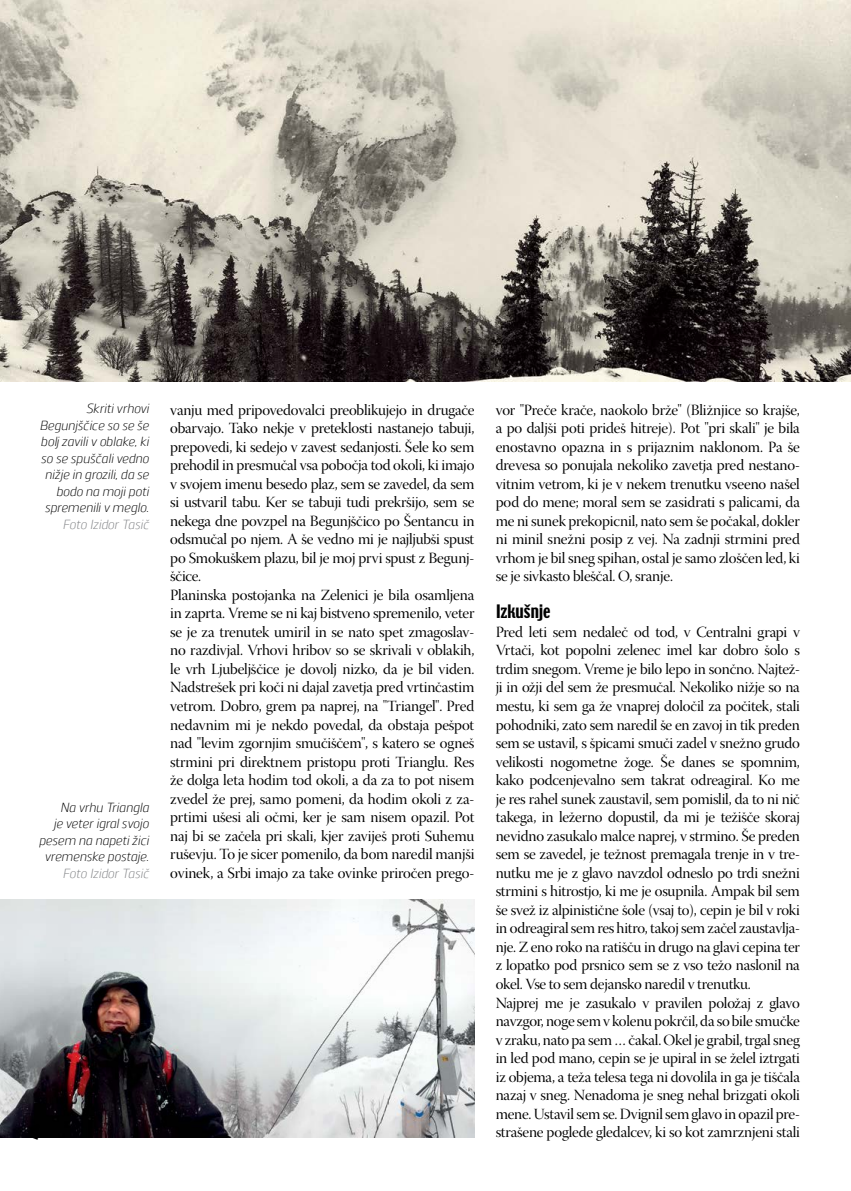
<style>
.page{position:relative;width:851px;height:1191px;background:#fff}
.page>*{position:absolute;margin:0;border:0;box-sizing:border-box;transform-origin:0 0}
.A_mednaslov{font:16.5px "Techno";color:#000}
.A_body{font:15.45px/18.6px "Warnock Pro Disp";letter-spacing:-.015em;color:#000;text-align:justify}
.t1{font:700 13.5px "Juhl";color:#000}
.A_podnapisi{font:italic 300 13.2px/16.5px "Juhl";color:#000;text-align:right}
.A_podnapisi-2{font:italic 300 13.2px "Juhl";color:#808285}
</style>
<div class="page">
<img style="left:0;top:899px;width:474px;height:238px">
<img style="left:0;top:0;width:850px;height:382px">
<p class="A_podnapisi" style="left:39px;top:399px;width:111px">Skriti vrhovi<br>Begunjščice so se še bolj zavili v oblake, ki so se spuščali vedno nižje in grozili, da se bodo na moji poti spremenili v meglo.</p>
<p class="A_podnapisi-2" style="left:63px;top:514px;width:88px">Foto Izidor Tasič</p>
<p class="A_podnapisi" style="left:39px;top:798px;width:112px">Na vrhu Triangla<br>je veter igral svojo pesem na napeti žici vremenske postaje.</p>
<p class="A_podnapisi-2" style="left:63px;top:863px;width:88px">Foto Izidor Tasič</p>
<p class="A_body" style="left:170px;top:402px;width:306px">vanju med pripovedovalci preoblikujejo in drugače obarvajo. Tako nekje v preteklosti nastanejo tabuji, prepovedi, ki sedejo v zavest sedanjosti. Šele ko sem prehodil in presmučal vsa pobočja tod okoli, ki imajo v svojem imenu besedo plaz, sem se zavedel, da sem si ustvaril tabu. Ker se tabuji tudi prekršijo, sem se nekega dne povzpel na Begunjščico po Šentancu in odsmučal po njem. A še vedno mi je najljubši spust po Smokuškem plazu, bil je moj prvi spust z Begunj&shy;ščice.</p>
<p class="A_body" style="left:170px;top:587px;width:306px">Planinska postojanka na Zelenici je bila osamljena in zaprta. Vreme se ni kaj bistveno spremenilo, veter se je za trenutek umiril in se nato spet zmagoslav&shy;no razdivjal. Vrhovi hribov so se skrivali v oblakih, le vrh Ljubeljščice je dovolj nizko, da je bil viden.<br>Nadstrešek pri koči ni dajal zavetja pred vrtinčastim vetrom. Dobro, grem pa naprej, na "Triangel". Pred nedavnim mi je nekdo povedal, da obstaja pešpot nad "levim zgornjim smučiščem", s katero se ogneš strmini pri direktnem pristopu proti Trianglu. Res že dolga leta hodim tod okoli, a da za to pot nisem zvedel že prej, samo pomeni, da hodim okoli z za&shy;prtimi ušesi ali očmi, ker je sam nisem opazil. Pot naj bi se začela pri skali, kjer zaviješ proti Suhemu ruševju. To je sicer pomenilo, da bom naredil manjši ovinek, a Srbi imajo za take ovinke priročen prego-</p>
<p class="t1" style="left:25px;top:1140px;width:17px;rotate:-90deg">44</p>
<p class="A_body" style="left:495px;top:402px;width:306px">vor "Preče krače, naokolo brže" (Bližnjice so krajše, a po daljši poti prideš hitreje). Pot "pri skali" je bila enostavno opazna in s prijaznim naklonom. Pa še drevesa so ponujala nekoliko zavetja pred nestano&shy;vitnim vetrom, ki je v nekem trenutku vseeno našel pod do mene; moral sem se zasidrati s palicami, da me ni sunek prekopicnil, nato sem še počakal, dokler ni minil snežni posip z vej. Na zadnji strmini pred vrhom je bil sneg spihan, ostal je samo zloščen led, ki se je sivkasto bleščal. O, sranje.</p>
<p class="A_mednaslov" style="left:495px;top:600px;width:56px">Izkušnje</p>
<p class="A_body" style="left:495px;top:624px;width:306px">Pred leti sem nedaleč od tod, v Centralni grapi v Vrtači, kot popolni zelenec imel kar dobro šolo s trdim snegom. Vreme je bilo lepo in sončno. Najtež&shy;ji in ožji del sem že presmučal. Nekoliko nižje so na mestu, ki sem ga že vnaprej določil za počitek, stali pohodniki, zato sem naredil še en zavoj in tik preden sem se ustavil, s špicami smuči zadel v snežno grudo velikosti nogometne žoge. Še danes se spomnim, kako podcenjevalno sem takrat odreagiral. Ko me je res rahel sunek zaustavil, sem pomislil, da to ni nič takega, in ležerno dopustil, da mi je težišče skoraj nevidno zasukalo malce naprej, v strmino. Še preden sem se zavedel, je težnost premagala trenje in v tre&shy;nutku me je z glavo navzdol odneslo po trdi snežni strmini s hitrostjo, ki me je osupnila. Ampak bil sem še svež iz alpinistične šole (vsaj to), cepin je bil v roki in odreagiral sem res hitro, takoj sem začel zaustavlja&shy;nje. Z eno roko na ratišču in drugo na glavi cepina ter z lopatko pod prsnico sem se z vso težo naslonil na okel. Vse to sem dejansko naredil v trenutku.</p>
<p class="A_body" style="left:495px;top:995px;width:306px">Najprej me je zasukalo v pravilen položaj z glavo navzgor, noge sem v kolenu pokrčil, da so bile smučke v zraku, nato pa sem … čakal. Okel je grabil, trgal sneg in led pod mano, cepin se je upiral in se želel iztrgati iz objema, a teža telesa tega ni dovolila in ga je tiščala nazaj v sneg. Nenadoma je sneg nehal brizgati okoli mene. Ustavil sem se. Dvignil sem glavo in opazil pre&shy;strašene poglede gledalcev, ki so kot zamrznjeni stali</p>
</div>
